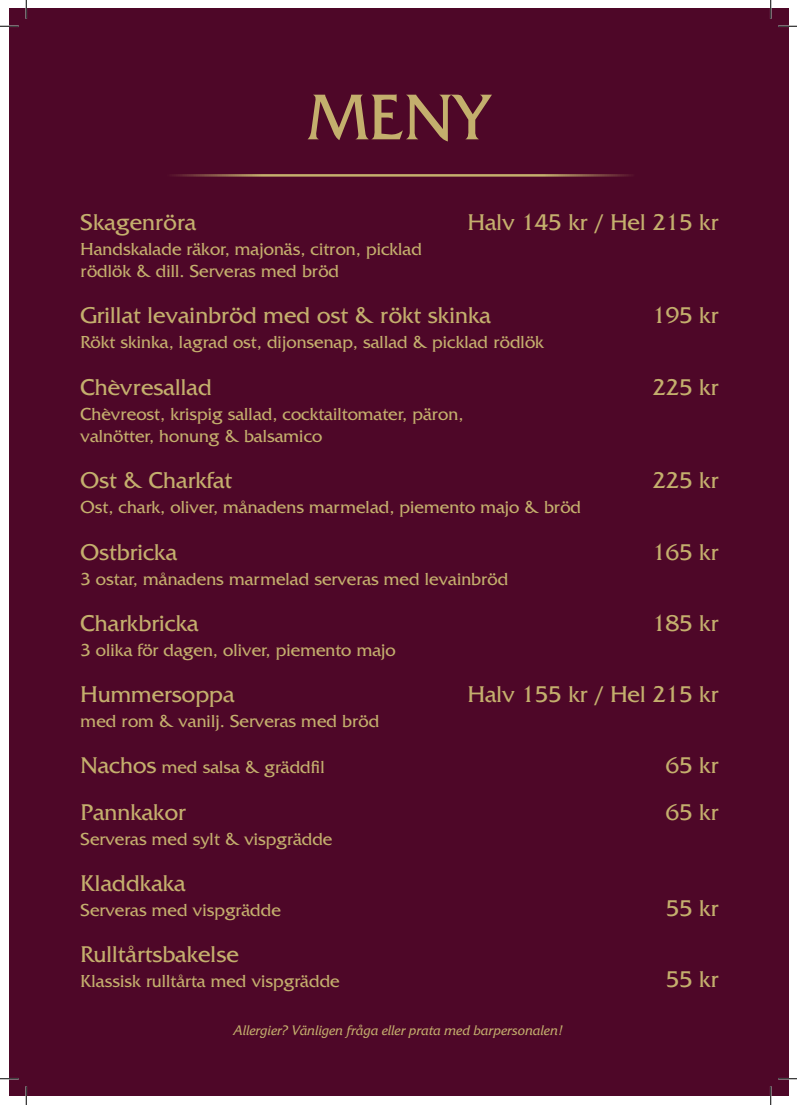
<style>
.page{position:relative;width:797px;height:1105px;background:#fff}
.page>*{position:absolute;margin:0;border:0;box-sizing:border-box;transform-origin:0 0}
.t1{font:67.88px "Friz Quadrata Std";color:#c4af6d}
.t2{font:23.88px "Friz Quadrata Std";color:#c4af6d}
.t3{font:18.25px/22.5px "Friz Quadrata Std";color:#c4af6d}
.t4{font:italic 13.75px "Friz Quadrata Std";color:#c4af6d}
.s1{font-size:23.88px}
</style>
<div class="page">
<div style="left:9px;top:9px;width:779px;height:1087px;background:#4e0728"></div>
<hr style="left:164px;top:174px;width:470px;height:3px;background:#c4af6d">
<svg style="left:0;top:25px;width:19px;height:2px"></svg>
<svg style="left:778px;top:25px;width:19px;height:2px"></svg>
<svg style="left:0;top:1078px;width:19px;height:1px"></svg>
<svg style="left:778px;top:1078px;width:19px;height:1px"></svg>
<svg style="left:25px;top:0;width:2px;height:19px"></svg>
<svg style="left:25px;top:1086px;width:2px;height:19px"></svg>
<svg style="left:770px;top:0;width:1px;height:19px"></svg>
<svg style="left:770px;top:1086px;width:1px;height:19px"></svg>
<h1 class="t1" style="left:307px;top:79px;width:183px">MENY</h1>
<h2 class="t2" style="left:81px;top:209px;width:117px">Skagenröra</h2>
<h2 class="t2" style="left:468px;top:209px;width:252px">Halv 145 kr / Hel 215 kr</h2>
<p class="t3" style="left:81px;top:238px;width:343px">Handskalade räkor, majonäs, citron, picklad rödlök &amp; dill. Serveras med bröd</p>
<h2 class="t2" style="left:81px;top:302px;width:412px">Grillat levainbröd med ost &amp; rökt skinka</h2>
<h2 class="t2" style="left:652px;top:302px;width:67px">195 kr</h2>
<p class="t3" style="left:81px;top:331px;width:465px">Rökt skinka, lagrad ost, dijonsenap, sallad &amp; picklad rödlök</p>
<h2 class="t2" style="left:81px;top:374px;width:133px">Chèvresallad</h2>
<h2 class="t2" style="left:652px;top:374px;width:67px">225 kr</h2>
<p class="t3" style="left:81px;top:403px;width:384px">Chèvreost, krispig sallad, cocktailtomater, päron, valnötter, honung &amp; balsamico</p>
<h2 class="t2" style="left:81px;top:467px;width:153px">Ost &amp; Charkfat</h2>
<h2 class="t2" style="left:652px;top:467px;width:67px">225 kr</h2>
<p class="t3" style="left:81px;top:496px;width:502px">Ost, chark, oliver, månadens marmelad, piemento majo &amp; bröd</p>
<h2 class="t2" style="left:81px;top:539px;width:98px">Ostbricka</h2>
<h2 class="t2" style="left:652px;top:539px;width:67px">165 kr</h2>
<p class="t3" style="left:81px;top:568px;width:429px">3 ostar, månadens marmelad serveras med levainbröd</p>
<h2 class="t2" style="left:81px;top:610px;width:120px">Charkbricka</h2>
<h2 class="t2" style="left:652px;top:610px;width:67px">185 kr</h2>
<p class="t3" style="left:81px;top:639px;width:317px">3 olika för dagen, oliver, piemento majo</p>
<h2 class="t2" style="left:81px;top:681px;width:155px">Hummersoppa</h2>
<h2 class="t2" style="left:468px;top:681px;width:252px">Halv 155 kr / Hel 215 kr</h2>
<p class="t3" style="left:81px;top:710px;width:300px">med rom &amp; vanilj. Serveras med bröd</p>
<p class="t3" style="left:81px;top:756px;width:246px"><span class="s1">Nachos</span> med salsa &amp; gräddfil</p>
<h2 class="t2" style="left:666px;top:752px;width:54px">65 kr</h2>
<h2 class="t2" style="left:81px;top:799px;width:107px">Pannkakor</h2>
<h2 class="t2" style="left:666px;top:799px;width:54px">65 kr</h2>
<p class="t3" style="left:81px;top:828px;width:253px">Serveras med sylt &amp; vispgrädde</p>
<h2 class="t2" style="left:81px;top:870px;width:107px">Kladdkaka</h2>
<p class="t3" style="left:81px;top:899px;width:202px">Serveras med vispgrädde</p>
<h2 class="t2" style="left:666px;top:895px;width:54px">55 kr</h2>
<h2 class="t2" style="left:81px;top:941px;width:160px">Rulltårtsbakelse</h2>
<p class="t3" style="left:81px;top:970px;width:261px">Klassisk rulltårta med vispgrädde</p>
<h2 class="t2" style="left:666px;top:966px;width:54px">55 kr</h2>
<p class="t4" style="left:233px;top:1022px;width:332px">Allergier? Vänligen fråga eller prata med barpersonalen!</p>
</div>
